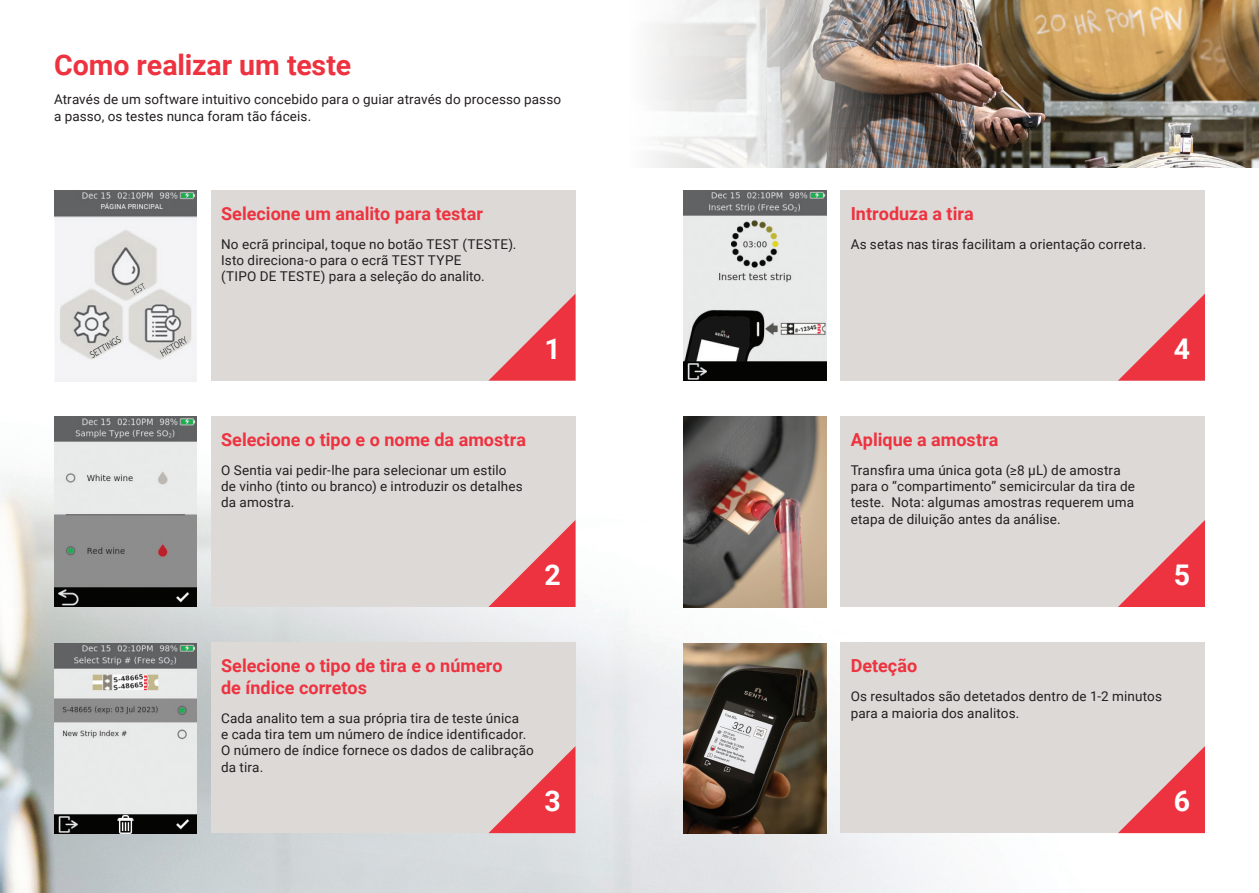
<style>
.page{position:relative;width:1259px;height:893px;background:#fff}
.page>*{position:absolute;margin:0;border:0;box-sizing:border-box;transform-origin:0 0}
.t1{font:700 28.5px "Roboto";letter-spacing:-.005em;color:#ee3340}
.t2{font:700 28.5px "Roboto";color:#fff}
.t3{font:700 18px/21.6px "Roboto";color:#ee3340}
.t4{font:13.5px/16.2px "Roboto";letter-spacing:.01em;color:#231f20}
.t5{font:7.5px "Roboto";color:#f3f4f4}
.t6{font:6.9px "Roboto";letter-spacing:.03em;color:#fff}
</style>
<div class="page">
<img style="left:0;top:276px;width:1205px;height:617px">
<div style="left:210px;top:190px;width:365px;height:191px;background:#dcd9d6"></div>
<div style="left:840px;top:190px;width:365px;height:191px;background:#dcd9d6"></div>
<div style="left:210px;top:417px;width:365px;height:190px;background:#dcd9d6"></div>
<div style="left:840px;top:417px;width:365px;height:190px;background:#dcd9d6"></div>
<div style="left:210px;top:643px;width:365px;height:190px;background:#dcd9d6"></div>
<div style="left:840px;top:643px;width:365px;height:190px;background:#dcd9d6"></div>
<img style="left:683px;top:417px;width:143px;height:190px">
<img style="left:683px;top:643px;width:143px;height:190px">
<img style="left:683px;top:190px;width:143px;height:191px">
<img style="left:54px;top:427px;width:142px;height:180px">
<img style="left:54px;top:643px;width:143px;height:190px">
<img style="left:54px;top:417px;width:143px;height:10px">
<img style="left:54px;top:217px;width:143px;height:164px">
<svg style="left:160px;top:336px;width:27px;height:21px"></svg>
<svg style="left:90px;top:336px;width:31px;height:22px"></svg>
<svg style="left:130px;top:283px;width:15px;height:12px"></svg>
<svg style="left:488px;top:294px;width:87px;height:87px"></svg>
<svg style="left:1118px;top:294px;width:87px;height:87px"></svg>
<svg style="left:1118px;top:520px;width:87px;height:87px"></svg>
<svg style="left:1118px;top:746px;width:87px;height:87px"></svg>
<svg style="left:488px;top:520px;width:87px;height:87px"></svg>
<svg style="left:488px;top:746px;width:87px;height:87px"></svg>
<img style="left:54px;top:190px;width:143px;height:27px">
<div style="left:66px;top:204px;width:115px;height:10px;background:#606263"></div>
<img style="left:653px;top:0;width:606px;height:167px">
<h1 class="t1" style="left:54px;top:45px;width:299px">Como realizar um teste</h1>
<p class="t4" style="left:54px;top:91px;width:508px">Através de um software intuitivo concebido para o guiar através do processo passo a passo, os testes nunca foram tão fáceis.</p>
<p class="t6" style="left:101px;top:202px;width:64px">PÁGINA PRINCIPAL</p>
<p class="t5" style="left:113px;top:205px;width:26px">Home</p>
<h2 class="t3" style="left:221px;top:202px;width:263px">Selecione um analito para testar</h2>
<p class="t4" style="left:221px;top:235px;width:297px">No ecrã principal, toque no botão TEST (TESTE).<br>Isto direciona-o para o ecrã TEST TYPE<br>(TIPO DE TESTE) para a seleção do analito.</p>
<h2 class="t3" style="left:850px;top:202px;width:125px">Introduza a tira</h2>
<p class="t4" style="left:850px;top:235px;width:297px">As setas nas tiras facilitam a orientação correta.</p>
<h1 class="t2" style="left:544px;top:329px;width:18px">1</h1>
<h1 class="t2" style="left:1174px;top:329px;width:18px">4</h1>
<h2 class="t3" style="left:221px;top:428px;width:306px">Selecione o tipo e o nome da amostra</h2>
<p class="t4" style="left:221px;top:462px;width:303px">O Sentia vai pedir-lhe para selecionar um estilo de vinho (tinto ou branco) e introduzir os detalhes da amostra.</p>
<h2 class="t3" style="left:850px;top:428px;width:149px">Aplique a amostra</h2>
<p class="t4" style="left:850px;top:462px;width:286px">Transfira uma única gota (≥8 µL) de amostra para o “compartimento” semicircular da tira de teste. Nota: algumas amostras requerem uma etapa de diluição antes da análise.</p>
<h1 class="t2" style="left:544px;top:555px;width:18px">2</h1>
<h1 class="t2" style="left:1174px;top:555px;width:18px">5</h1>
<h2 class="t3" style="left:221px;top:655px;width:283px">Selecione o tipo de tira e o número de índice corretos</h2>
<p class="t4" style="left:221px;top:710px;width:314px">Cada analito tem a sua própria tira de teste única<br>e cada tira tem um número de índice identificador.<br>O número de índice fornece os dados de calibração da tira.</p>
<h2 class="t3" style="left:850px;top:655px;width:68px">Deteção</h2>
<p class="t4" style="left:850px;top:688px;width:313px">Os resultados são detetados dentro de 1-2 minutos para a maioria dos analitos.</p>
<h1 class="t2" style="left:544px;top:781px;width:18px">3</h1>
<h1 class="t2" style="left:1174px;top:781px;width:18px">6</h1>
</div>
